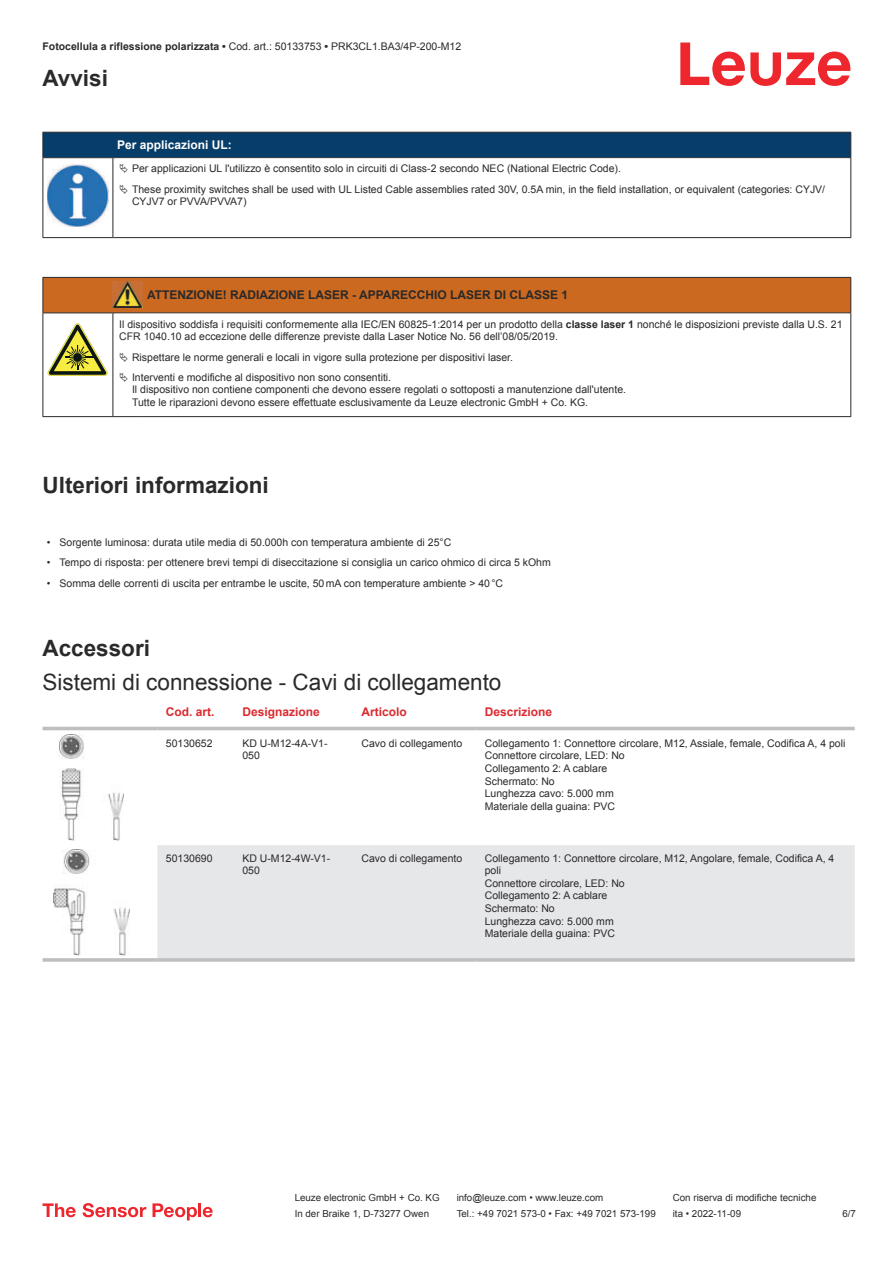
<style>
.page{position:relative;width:893px;height:1263px;background:#fff}
.page>*{position:absolute;margin:0;border:0;box-sizing:border-box;transform-origin:0 0}
.t1{font:22.5px "Arial";color:#2b292a}
.t2{font:700 22.5px "Arial";color:#2b292a}
.t3{font:700 12px "Arial";color:#2b292a}
.t4{font:700 12px "Arial";color:#db2a30}
.t5{font:700 12px "Arial";color:#fff}
.t6{font:10.5px/12.6px "Arial";color:#2b292a}
.t7{font:9.75px "Arial";color:#2b292a}
.s1{font-weight:700}
</style>
<div class="page">
<svg style="left:680px;top:43px;width:170px;height:43px"></svg>
<svg style="left:43px;top:726px;width:812px;height:229px"></svg>
<div style="left:157px;top:845px;width:698px;height:113px;background:#e6e7e9"></div>
<hr style="left:43px;top:727px;width:114px;height:3px;background:#bdbfc1">
<hr style="left:157px;top:727px;width:77px;height:3px;background:#bdbfc1">
<hr style="left:234px;top:727px;width:119px;height:3px;background:#bdbfc1">
<hr style="left:353px;top:727px;width:123px;height:3px;background:#bdbfc1">
<hr style="left:476px;top:727px;width:379px;height:3px;background:#bdbfc1">
<svg style="left:43px;top:958px;width:114px;height:4px"></svg>
<hr style="left:157px;top:958px;width:77px;height:4px;background:#bdbfc1">
<svg style="left:234px;top:958px;width:119px;height:4px"></svg>
<svg style="left:353px;top:958px;width:123px;height:4px"></svg>
<hr style="left:476px;top:958px;width:379px;height:4px;background:#bdbfc1">
<img style="left:59px;top:734px;width:65px;height:107px">
<img style="left:54px;top:849px;width:75px;height:107px">
<svg style="left:43px;top:1203px;width:33px;height:14px"></svg>
<svg style="left:83px;top:1203px;width:63px;height:14px"></svg>
<svg style="left:153px;top:1203px;width:44px;height:17px"></svg>
<hr style="left:198px;top:1203px;width:3px;height:14px;background:#ed272d">
<svg style="left:203px;top:1207px;width:10px;height:10px"></svg>
<hr style="left:43px;top:158px;width:1px;height:75px;background:#2b292a">
<hr style="left:113px;top:158px;width:1px;height:75px;background:#2b292a">
<hr style="left:850px;top:158px;width:1px;height:75px;background:#2b292a">
<hr style="left:43px;top:237px;width:70px;height:1px;background:#2b292a">
<hr style="left:113px;top:237px;width:738px;height:1px;background:#2b292a">
<img style="left:47px;top:212px;width:58px;height:15px">
<div style="left:44px;top:278px;width:806px;height:35px;background:#ca691f"></div>
<hr style="left:43px;top:277px;width:70px;height:1px;background:#2b292a">
<hr style="left:43px;top:278px;width:1px;height:35px;background:#2b292a">
<hr style="left:43px;top:313px;width:70px;height:1px;background:#2b292a">
<hr style="left:113px;top:277px;width:30px;height:1px;background:#2b292a">
<hr style="left:113px;top:313px;width:30px;height:1px;background:#2b292a">
<hr style="left:143px;top:277px;width:708px;height:1px;background:#2b292a">
<hr style="left:850px;top:278px;width:1px;height:35px;background:#2b292a">
<hr style="left:143px;top:313px;width:708px;height:1px;background:#2b292a">
<hr style="left:43px;top:313px;width:1px;height:99px;background:#2b292a">
<hr style="left:113px;top:313px;width:1px;height:99px;background:#2b292a">
<hr style="left:850px;top:313px;width:1px;height:99px;background:#2b292a">
<hr style="left:43px;top:416px;width:70px;height:1px;background:#2b292a">
<hr style="left:113px;top:416px;width:30px;height:1px;background:#2b292a">
<hr style="left:143px;top:416px;width:708px;height:1px;background:#2b292a">
<img style="left:113px;top:282px;width:30px;height:26px">
<svg style="left:47px;top:323px;width:60px;height:53px"></svg>
<svg style="left:43px;top:132px;width:808px;height:80px"></svg>
<p class="t6" style="left:43px;top:41px;width:420px"><span class="s1">Fotocellula a riflessione polarizzata •</span> Cod. art.: 50133753 <span class="s1">•</span> PRK3CL1.BA3/4P-200-M12</p>
<h1 class="t2" style="left:43px;top:70px;width:67px">Avvisi</h1>
<p class="t5" style="left:117px;top:140px;width:116px">Per applicazioni UL:</p>
<p class="t6" style="left:132px;top:160px;width:695px;line-height:20.2px">Per applicazioni UL l'utilizzo è consentito solo in circuiti di Class-2 secondo NEC (National Electric Code).<br>These proximity switches shall be used with UL Listed Cable assemblies rated 30V, 0.5A min, in the field installation, or equivalent (categories: CYJV/</p>
<p class="t6" style="left:132px;top:196px;width:116px">CYJV7 or PVVA/PVVA7)</p>
<p class="t3" style="left:147px;top:291px;width:423px">ATTENZIONE! RADIAZIONE LASER - APPARECCHIO LASER DI CLASSE 1</p>
<p class="t6" style="left:119px;top:319px;width:725px">Il dispositivo soddisfa i requisiti conformemente alla IEC/EN 60825-1:2014 per un prodotto della <span class="s1">classe laser 1</span> nonché le disposizioni previste dalla U.S. 21<br>CFR 1040.10 ad eccezione delle differenze previste dalla Laser Notice No. 56 dell’08/05/2019.</p>
<p class="t6" style="left:132px;top:348px;width:383px;line-height:20.2px">Rispettare le norme generali e locali in vigore sulla protezione per dispositivi laser.<br>Interventi e modifiche al dispositivo non sono consentiti.</p>
<p class="t6" style="left:132px;top:384px;width:496px">Il dispositivo non contiene componenti che devono essere regolati o sottoposti a manutenzione dall'utente.<br>Tutte le riparazioni devono essere effettuate esclusivamente da Leuze electronic GmbH + Co. KG.</p>
<h1 class="t2" style="left:43px;top:477px;width:228px">Ulteriori informazioni</h1>
<p class="t6" style="left:47px;top:537px;width:406px">• Sorgente luminosa: durata utile media di 50.000h con temperatura ambiente di 25°C</p>
<p class="t6" style="left:47px;top:557px;width:506px">• Tempo di risposta: per ottenere brevi tempi di diseccitazione si consiglia un carico ohmico di circa 5 kOhm</p>
<p class="t6" style="left:47px;top:578px;width:458px">• Somma delle correnti di uscita per entrambe le uscite, 50 mA con temperature ambiente &gt; 40 °C</p>
<h1 class="t2" style="left:43px;top:640px;width:109px">Accessori</h1>
<h1 class="t1" style="left:43px;top:673px;width:460px">Sistemi di connessione - Cavi di collegamento</h1>
<p class="t4" style="left:166px;top:707px;width:50px">Cod. art.</p>
<p class="t4" style="left:242px;top:707px;width:79px">Designazione</p>
<p class="t4" style="left:361px;top:707px;width:47px">Articolo</p>
<p class="t4" style="left:485px;top:707px;width:69px">Descrizione</p>
<p class="t6" style="left:166px;top:738px;width:48px">50130652</p>
<p class="t6" style="left:242px;top:738px;width:87px">KD U-M12-4A-V1-<br>050</p>
<p class="t6" style="left:361px;top:738px;width:102px">Cavo di collegamento</p>
<p class="t6" style="left:485px;top:738px;width:362px">Collegamento 1: Connettore circolare, M12, Assiale, female, Codifica A, 4 poli Connettore circolare, LED: No<br>Collegamento 2: A cablare<br>Schermato: No<br>Lunghezza cavo: 5.000 mm<br>Materiale della guaina: PVC</p>
<p class="t6" style="left:166px;top:852px;width:48px">50130690</p>
<p class="t6" style="left:242px;top:852px;width:89px">KD U-M12-4W-V1-<br>050</p>
<p class="t6" style="left:361px;top:852px;width:102px">Cavo di collegamento</p>
<p class="t6" style="left:485px;top:852px;width:351px">Collegamento 1: Connettore circolare, M12, Angolare, female, Codifica A, 4 poli<br>Connettore circolare, LED: No<br>Collegamento 2: A cablare<br>Schermato: No<br>Lunghezza cavo: 5.000 mm<br>Materiale della guaina: PVC</p>
<p class="t7" style="left:295px;top:1194px;width:146px">Leuze electronic GmbH + Co. KG</p>
<p class="t7" style="left:457px;top:1194px;width:148px">info@leuze.com • www.leuze.com</p>
<p class="t7" style="left:673px;top:1194px;width:145px">Con riserva di modifiche tecniche</p>
<p class="t7" style="left:295px;top:1210px;width:136px">In der Braike 1, D-73277 Owen</p>
<p class="t7" style="left:457px;top:1210px;width:201px">Tel.: +49 7021 573-0 • Fax: +49 7021 573-199</p>
<p class="t7" style="left:673px;top:1210px;width:70px">ita • 2022-11-09</p>
<p class="t7" style="left:842px;top:1210px;width:15px">6 /7</p>
</div>
